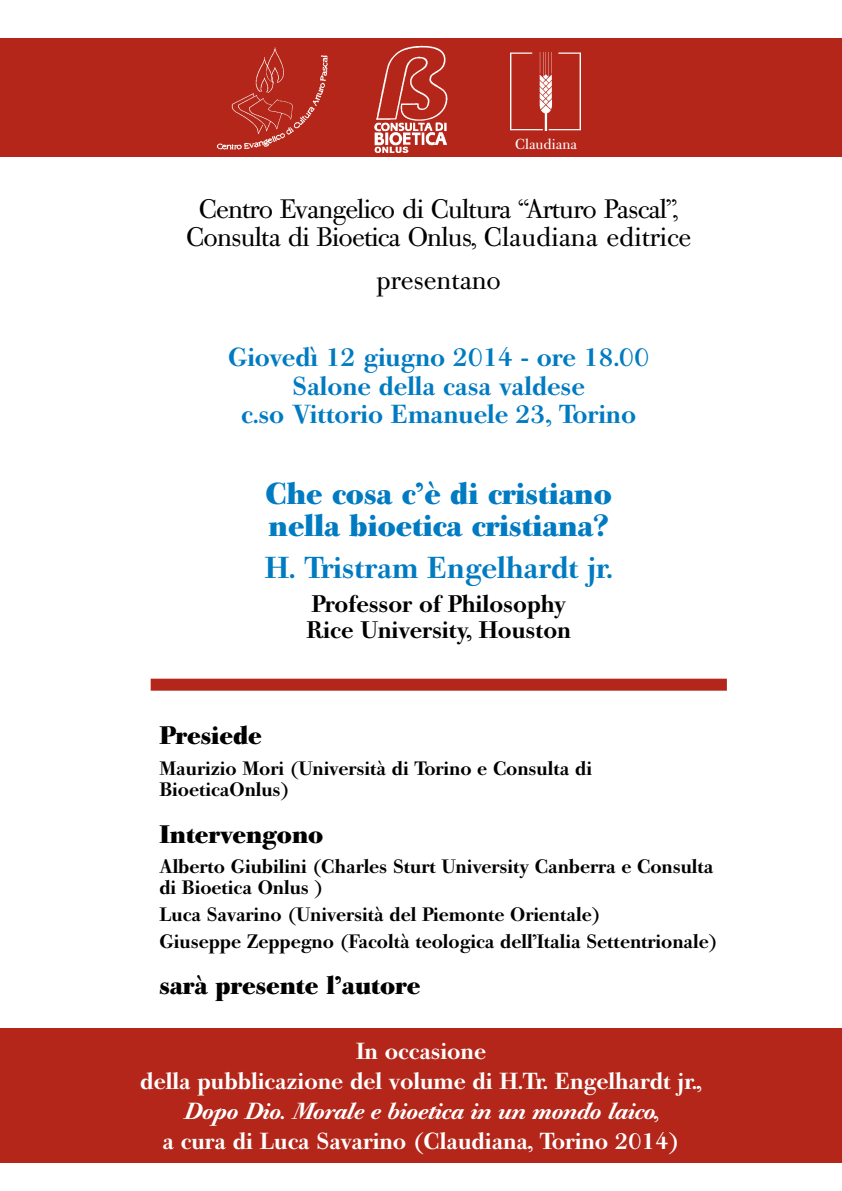
<style>
.page{position:relative;width:842px;height:1191px;background:#fff}
.page>*{position:absolute;margin:0;border:0;box-sizing:border-box;transform-origin:0 0}
.t1{font:700 30px/31.6px "Bodoni Old Face BE";color:#007bc2}
.t2{font:500 30px "Bodoni Old Face BE";color:#007bc2}
.t3{font:26.4px/28.7px "Bodoni Old Face BE";letter-spacing:-.03em;color:#000;text-align:center}
.t4{font:26.4px "Bodoni Old Face BE";color:#000}
.t5{font:500 25.8px/28.1px "Bodoni Old Face BE";color:#007bc2;text-align:center}
.t6{font:700 25px "Bodoni Old Face BE";color:#000}
.t7{font:500 23.7px/25.3px "Bodoni Old Face BE";color:#000}
.t8{font:500 23px/30px "Bodoni Old Face BE";color:#fff;text-align:center}
.t9{font:500 19.2px/20.9px "Bodoni Old Face BE";color:#000}
.t10{font:14.3px "Bodoni Old Face BE";color:#fff}
.s1{font-style:italic}
</style>
<div class="page">
<div style="left:151px;top:678px;width:576px;height:12px;background:#b42619"></div>
<div style="left:0;top:1028px;width:842px;height:134px;background:#b42619"></div>
<div style="left:0;top:39px;width:842px;height:118px;background:#b42619"></div>
<img style="left:510px;top:52px;width:71px;height:79px">
<img style="left:216px;top:47px;width:112px;height:103px">
<img style="left:374px;top:45px;width:74px;height:108px">
<p class="t10" style="left:515px;top:135px;width:63px">Claudiana</p>
<h2 class="t3" style="left:186px;top:194px;width:507px">Centro Evangelico di Cultura “Arturo Pascal”,<br>Consulta di Bioetica Onlus, Claudiana editrice</h2>
<h2 class="t4" style="left:376px;top:263px;width:126px">presentano</h2>
<h3 class="t5" style="left:228px;top:344px;width:423px">Giovedì 12 giugno 2014 - ore 18.00<br>Salone della casa valdese<br>c.so Vittorio Emanuele 23, Torino</h3>
<h1 class="t1" style="left:266px;top:478px;width:348px">Che cosa c’è di cristiano nella bioetica cristiana?</h1>
<h1 class="t2" style="left:265px;top:549px;width:349px">H. Tristram Engelhardt jr.</h1>
<p class="t7" style="left:306px;top:592px;width:266px">Professor of Philosophy<br>Rice University, Houston</p>
<h3 class="t6" style="left:159px;top:720px;width:104px">Presiede</h3>
<p class="t9" style="left:159px;top:758px;width:434px">Maurizio Mori (Università di Torino e Consulta di<br>BioeticaOnlus)</p>
<h3 class="t6" style="left:159px;top:819px;width:165px">Intervengono</h3>
<p class="t9" style="left:159px;top:856px;width:556px">Alberto Giubilini (Charles Sturt University Canberra e Consulta di Bioetica Onlus )</p>
<p class="t9" style="left:159px;top:901px;width:560px;line-height:26.9px">Luca Savarino (Università del Piemonte Orientale)<br>Giuseppe Zeppegno (Facoltà teologica dell’Italia Settentrionale)</p>
<h3 class="t6" style="left:159px;top:970px;width:262px">sarà presente l’autore</h3>
<p class="t8" style="left:140px;top:1036px;width:563px">In occasione<br>della pubblicazione del volume di H.Tr. Engelhardt jr., <span class="s1">Dopo Dio. Morale e bioetica in un mondo laico</span>,<br>a cura di Luca Savarino (Claudiana, Torino 2014)</p>
</div>
